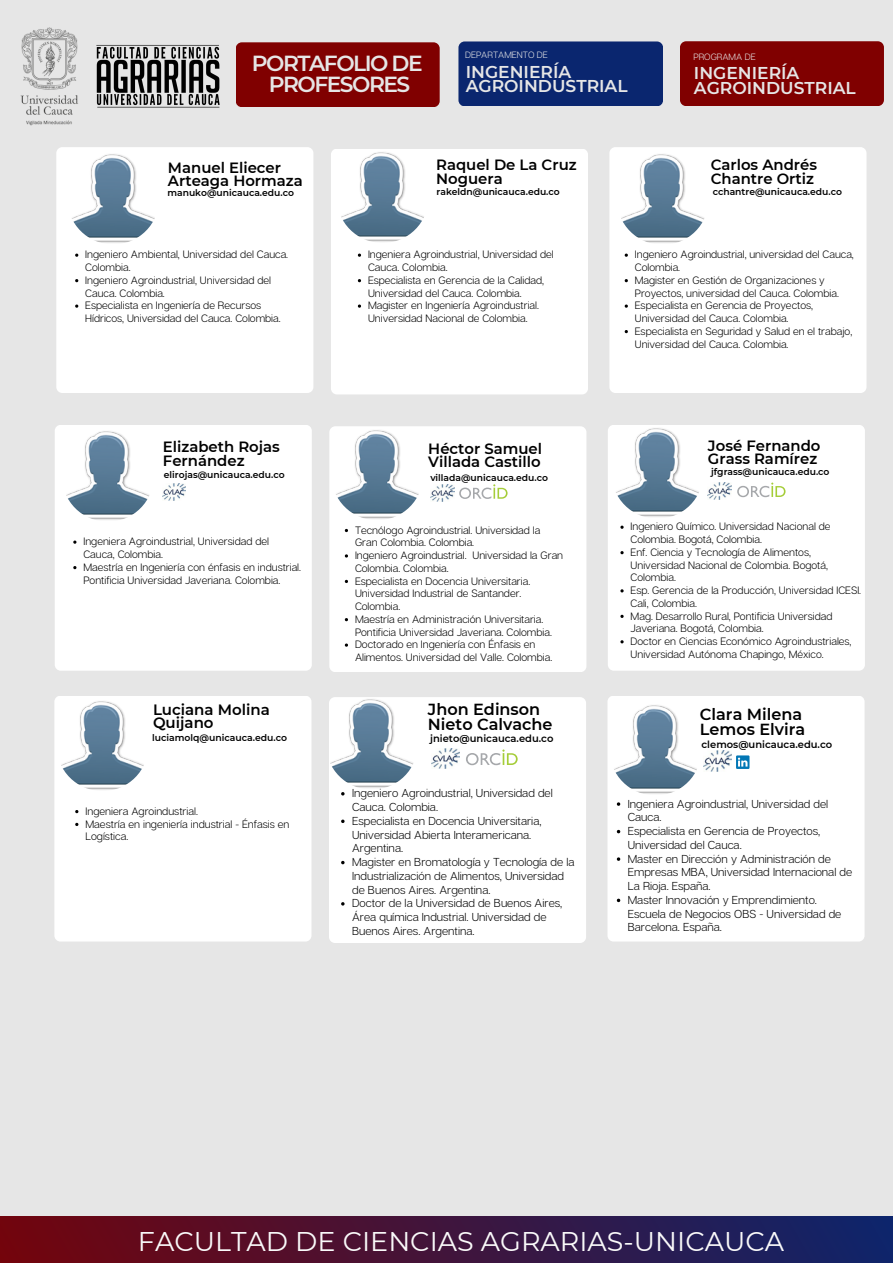
<style>
.page{position:relative;width:893px;height:1264px;background:#fff}
.page>*{position:absolute;margin:0;border:0;box-sizing:border-box;transform-origin:0 0}
.t1{font:27px "Montserrat";color:#fafafa}
.t2{font:600 21.75px/20.2px "Montserrat";letter-spacing:-.07em;color:#e6e6e6;text-align:center}
.t3{font:600 17.1px/14.4px "Montserrat";color:#e6e6e6}
.t4{font:600 16.05px/14.2px "Montserrat";color:#000}
.t5{font:600 15px/13.4px "Montserrat";color:#000}
.t6{font:600 14.85px/13.2px "Montserrat";color:#000}
.t7{font:300 11.55px/13.8px "Articulat CF";color:#000}
.t8{font:300 10.8px/12.9px "Articulat CF";color:#000}
.t9{font:300 10.65px/12.8px "Articulat CF";color:#000}
.t10{font:600 9.9px "Montserrat";color:#000}
.t11{font:600 9.3px "Montserrat";color:#000}
.t12{font:600 9.15px "Montserrat";color:#000}
.t13{font:300 9.15px "Articulat CF";color:#e6e6e6}
</style>
<div class="page">
<div style="left:0;top:0;width:892px;height:1262px;background:#e6e6e6"></div>
<div style="left:0;top:1216px;width:892px;height:46px;background:linear-gradient(to right,#73040c,#0e256b)"></div>
<div style="left:56px;top:147px;width:257px;height:246px;background:#fff;border-radius:6px"></div>
<div style="left:331px;top:148px;width:257px;height:246px;background:#fff;border-radius:6px"></div>
<div style="left:609px;top:147px;width:257px;height:246px;background:#fff;border-radius:6px"></div>
<div style="left:55px;top:425px;width:257px;height:245px;background:#fff;border-radius:6px"></div>
<div style="left:329px;top:426px;width:257px;height:246px;background:#fff;border-radius:6px"></div>
<div style="left:607px;top:425px;width:257px;height:245px;background:#fff;border-radius:6px"></div>
<div style="left:54px;top:695px;width:257px;height:246px;background:#fff;border-radius:6px"></div>
<div style="left:329px;top:697px;width:257px;height:246px;background:#fff;border-radius:6px"></div>
<div style="left:607px;top:695px;width:257px;height:246px;background:#fff;border-radius:6px"></div>
<img style="left:431px;top:748px;width:28px;height:20px">
<svg style="left:466px;top:749px;width:51px;height:16px"></svg>
<img style="left:431px;top:484px;width:23px;height:17px">
<svg style="left:459px;top:484px;width:48px;height:15px"></svg>
<img style="left:162px;top:484px;width:24px;height:16px">
<img style="left:707px;top:482px;width:24px;height:17px">
<svg style="left:737px;top:482px;width:48px;height:15px"></svg>
<svg style="left:75px;top:253px;width:3px;height:4px"></svg>
<svg style="left:75px;top:304px;width:3px;height:4px"></svg>
<svg style="left:358px;top:253px;width:3px;height:4px"></svg>
<svg style="left:358px;top:304px;width:3px;height:4px"></svg>
<div style="left:458px;top:41px;width:205px;height:65px;background:#0a266f;border-radius:6px"></div>
<div style="left:236px;top:42px;width:203px;height:65px;background:#800000;border-radius:6px"></div>
<img style="left:96px;top:45px;width:124px;height:63px">
<img style="left:20px;top:27px;width:58px;height:99px">
<div style="left:680px;top:41px;width:203px;height:65px;background:#800000;border-radius:6px"></div>
<img style="left:67px;top:152px;width:92px;height:92px;border-radius:50%">
<img style="left:336px;top:151px;width:92px;height:92px;border-radius:50%">
<img style="left:616px;top:153px;width:92px;height:92px;border-radius:50%">
<img style="left:62px;top:429px;width:92px;height:92px;border-radius:50%">
<img style="left:331px;top:428px;width:92px;height:92px;border-radius:50%">
<img style="left:611px;top:426px;width:92px;height:92px;border-radius:50%">
<img style="left:56px;top:699px;width:92px;height:92px;border-radius:50%">
<img style="left:326px;top:697px;width:92px;height:92px;border-radius:50%">
<img style="left:609px;top:703px;width:92px;height:92px;border-radius:50%">
<svg style="left:616px;top:898px;width:4px;height:4px"></svg>
<img style="left:703px;top:751px;width:28px;height:20px">
<svg style="left:736px;top:755px;width:13px;height:14px"></svg>
<h2 class="t2" style="left:252px;top:53px;width:172px">PORTAFOLIO DE<br>PROFESORES</h2>
<p class="t13" style="left:465px;top:49px;width:84px">DEPARTAMENTO DE</p>
<h3 class="t3" style="left:465px;top:65px;width:163px">INGENIERÍA<br>AGROINDUSTRIAL</h3>
<h3 class="t6" style="left:168px;top:161px;width:136px">Manuel Eliecer<br>Arteaga Hormaza</h3>
<p class="t12" style="left:167px;top:187px;width:128px">manuko@unicauca.edu.co</p>
<h3 class="t6" style="left:436px;top:158px;width:142px">Raquel De La Cruz<br>Noguera</h3>
<p class="t12" style="left:436px;top:186px;width:125px">rakeldn@unicauca.edu.co</p>
<p class="t13" style="left:693px;top:51px;width:64px">PROGRAMA DE</p>
<h3 class="t3" style="left:693px;top:66px;width:163px">INGENIERÍA<br>AGROINDUSTRIAL</h3>
<h3 class="t6" style="left:710px;top:158px;width:108px">Carlos Andrés<br>Chantre Ortiz</h3>
<p class="t12" style="left:712px;top:186px;width:131px">cchantre@unicauca.edu.co</p>
<p class="t9" style="left:85px;top:248px;width:204px">Ingeniero Ambiental, Universidad del Cauca.<br>Colombia.<br>Ingeniero Agroindustrial, Universidad del Cauca. Colombia.<br>Especialista en Ingeniería de Recursos Hídricos, Universidad del Cauca. Colombia.</p>
<h3 class="t6" style="left:163px;top:440px;width:118px">Elizabeth Rojas<br>Fernández</h3>
<p class="t12" style="left:164px;top:469px;width:122px">elirojas@unicauca.edu.co</p>
<p class="t9" style="left:83px;top:535px;width:219px">Ingeniera Agroindustrial, Universidad del Cauca, Colombia.<br>Maestría en Ingeniería con énfasis en industrial.<br>Pontificia Universidad Javeriana. Colombia.</p>
<h3 class="t5" style="left:153px;top:702px;width:118px">Luciana Molina<br>Quijano</h3>
<p class="t11" style="left:152px;top:731px;width:137px">luciamolq@unicauca.edu.co</p>
<p class="t8" style="left:85px;top:804px;width:205px">Ingeniera Agroindustrial.<br>Maestría en ingeniería industrial - Énfasis en<br>Logística.</p>
<p class="t9" style="left:368px;top:248px;width:187px">Ingeniera Agroindustrial, Universidad del Cauca. Colombia.<br>Especialista en Gerencia de la Calidad, Universidad del Cauca. Colombia.<br>Magister en Ingeniería Agroindustrial.<br>Universidad Nacional de Colombia.</p>
<h3 class="t6" style="left:428px;top:442px;width:115px">Héctor Samuel<br>Villada Castillo</h3>
<p class="t12" style="left:430px;top:472px;width:119px">villada@unicauca.edu.co</p>
<p class="t9" style="left:355px;top:523px;width:210px">Tecnólogo Agroindustrial. Universidad la Gran Colombia. Colombia.<br>Ingeniero Agroindustrial. Universidad la Gran Colombia. Colombia.<br>Especialista en Docencia Universitaria.<br>Universidad Industrial de Santander.<br>Colombia.<br>Maestría en Administración Universitaria.<br>Pontificia Universidad Javeriana. Colombia.<br>Doctorado en Ingeniería con Énfasis en Alimentos. Universidad del Valle. Colombia.</p>
<h3 class="t4" style="left:428px;top:702px;width:126px">Jhon Edinson<br>Nieto Calvache</h3>
<p class="t10" style="left:430px;top:732px;width:125px">jnieto@unicauca.edu.co</p>
<p class="t7" style="left:352px;top:786px;width:224px">Ingeniero Agroindustrial, Universidad del Cauca. Colombia.<br>Especialista en Docencia Universitaria, Universidad Abierta Interamericana.<br>Argentina.<br>Magister en Bromatología y Tecnología de la Industrialización de Alimentos, Universidad de Buenos Aires. Argentina.<br>Doctor de la Universidad de Buenos Aires, Área química Industrial. Universidad de Buenos Aires. Argentina.</p>
<p class="t9" style="left:634px;top:248px;width:220px">Ingeniero Agroindustrial, universidad del Cauca, Colombia.<br>Magister en Gestión de Organizaciones y Proyectos, universidad del Cauca. Colombia.<br>Especialista en Gerencia de Proyectos, Universidad del Cauca. Colombia.<br>Especialista en Seguridad y Salud en el trabajo, Universidad del Cauca. Colombia.</p>
<h3 class="t6" style="left:708px;top:438px;width:114px">José Fernando<br>Grass Ramírez</h3>
<p class="t12" style="left:711px;top:466px;width:120px">jfgrass@unicauca.edu.co</p>
<p class="t9" style="left:630px;top:520px;width:232px">Ingeniero Químico. Universidad Nacional de Colombia. Bogotá, Colombia.<br>Enf. Ciencia y Tecnología de Alimentos, Universidad Nacional de Colombia. Bogotá, Colombia.<br>Esp. Gerencia de la Producción, Universidad ICESI.<br>Cali, Colombia.<br>Mag. Desarrollo Rural, Pontificia Universidad Javeriana. Bogotá, Colombia.<br>Doctor en Ciencias Económico Agroindustriales, Universidad Autónoma Chapingo, México.</p>
<h3 class="t4" style="left:699px;top:707px;width:107px">Clara Milena<br>Lemos Elvira</h3>
<p class="t10" style="left:701px;top:738px;width:132px">clemos@unicauca.edu.co</p>
<p class="t7" style="left:627px;top:796px;width:226px">Ingeniera Agroindustrial, Universidad del<br>Cauca.<br>Especialista en Gerencia de Proyectos,<br>Universidad del Cauca.<br>Master en Dirección y Administración de<br>Empresas MBA, Universidad Internacional de<br>La Rioja. España.<br>Master Innovación y Emprendimiento.<br>Escuela de Negocios OBS - Universidad de<br>Barcelona. España.</p>
<h1 class="t1" style="left:138px;top:1224px;width:647px">FACULTAD DE CIENCIAS AGRARIAS-UNICAUCA</h1>
</div>
